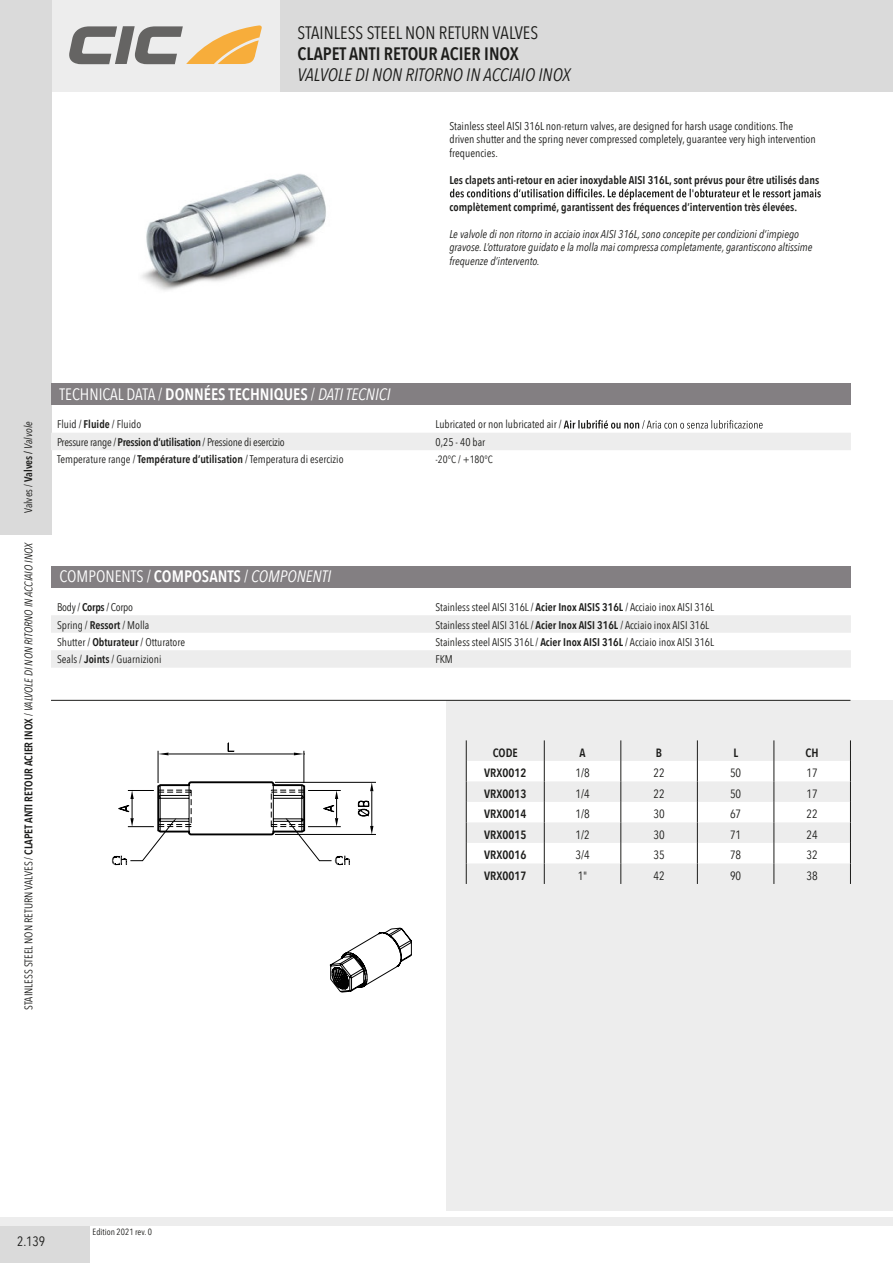
<style>
.page{position:relative;width:893px;height:1263px;background:#fff}
.page>*{position:absolute;margin:0;border:0;box-sizing:border-box;transform-origin:0 0}
.t1{font:italic 18px "Avenir Next Condensed";color:#1d1d1b}
.t2{font:18px "Avenir Next Condensed";color:#1d1d1b}
.t3{font:600 18px "Avenir Next Condensed";color:#1d1d1b}
.t4{font:600 16.5px "Avenir Next Condensed";color:#fff}
.t5{font:16.5px "Avenir Next Condensed";color:#fff}
.t6{font:13.5px "Avenir Next Condensed";color:#1d1d1b}
.t7{font:12px "Avenir Next Condensed";color:#1d1d1b}
.t8{font:600 12px "Avenir Next Condensed";color:#1d1d1b}
.t9{font:italic 11.25px/13.5px "Avenir Next Condensed";color:#1d1d1b}
.t10{font:11.25px/13.5px "Avenir Next Condensed";color:#1d1d1b}
.t11{font:600 11.25px "Avenir Next Condensed";color:#1d1d1b}
.t12{font:11.1px "Avenir Next Condensed";color:#1d1d1b}
.t13{font:italic 11.1px "Avenir Next Condensed";letter-spacing:-.005em;color:#1d1d1b}
.t14{font:11.1px "Avenir Next Condensed";letter-spacing:-.02em;color:#1d1d1b}
.t15{font:10.95px "Avenir Next Condensed";color:#1d1d1b}
.t16{font:10.5px "Avenir Next Condensed";color:#1d1d1b}
.t17{font:9px "Avenir Next Condensed";color:#1d1d1b}
.s1{font-weight:600}
.s2{font-style:italic}
.s3{font-style:normal}
.s4{font-weight:600;font-style:normal}
.s5{font-weight:400}
.s6{font-weight:400;font-style:italic}
</style>
<div class="page">
<div style="left:0;top:0;width:281px;height:92px;background:#ededed"></div>
<div style="left:281px;top:0;width:612px;height:92px;background:#dadada"></div>
<div style="left:0;top:0;width:51px;height:534px;background:#dadada"></div>
<div style="left:0;top:1226px;width:89px;height:37px;background:#dadada"></div>
<div style="left:0;top:1217px;width:893px;height:9px;background:#ededed"></div>
<div style="left:447px;top:700px;width:446px;height:510px;background:#ededed"></div>
<svg style="left:450px;top:189px;width:371px;height:11px"></svg>
<div style="left:51px;top:383px;width:799px;height:22px;background:#837f82"></div>
<div style="left:51px;top:566px;width:799px;height:21px;background:#837f82"></div>
<svg style="left:51px;top:420px;width:800px;height:30px"></svg>
<svg style="left:51px;top:615px;width:800px;height:53px"></svg>
<hr style="left:51px;top:700px;width:799px;height:1px;background:#1d1d1b">
<svg style="left:466px;top:740px;width:385px;height:144px"></svg>
<svg style="left:330px;top:927px;width:82px;height:66px"></svg>
<svg style="left:112px;top:742px;width:264px;height:123px"></svg>
<img style="left:142px;top:174px;width:184px;height:117px">
<svg style="left:69px;top:25px;width:193px;height:39px"></svg>
<h1 class="t2" style="left:298px;top:18px;width:242px">STAINLESS STEEL NON RETURN VALVES</h1>
<h1 class="t3" style="left:298px;top:38px;width:223px">CLAPET ANTI RETOUR ACIER INOX</h1>
<h1 class="t1" style="left:298px;top:64px;width:274px">VALVOLE DI NON RITORNO IN ACCIAIO INOX</h1>
<p class="t10" style="left:449px;top:119px;width:368px">Stainless steel AISI 316L non-return valves, are designed for harsh usage conditions.The driven shutter and the spring never compressed completely, guarantee very high intervention frequencies.</p>
<p class="t11" style="left:449px;top:170px;width:371px">Les clapets anti-retour en acier inoxydable AISI 316L, sont prévus pour être utilisés dans</p>
<p class="t11" style="left:449px;top:197px;width:349px">complètement comprimé, garantissent des fréquences d’intervention très élevées.</p>
<p class="t9" style="left:449px;top:227px;width:365px">Le valvole di non ritorno in acciaio inox AISI 316L,sono concepite per condizioni d’impiego gravose.L’otturatore guidato e la molla mai compressa completamente, garantiscono altissime frequenze d’intervento.</p>
<p class="t15" style="left:19px;top:513px;width:93px;rotate:-90deg">Valves / <span class="s1">Valves /</span> <span class="s2">Valvole</span></p>
<p class="t13" style="left:22px;top:1010px;width:469px;rotate:-90deg"><span class="s3">STAINLESS STEEL NON RETURN VALVES /</span> <span class="s4">CLAPET ANTI RETOUR ACIER INOX</span> <span class="s3">/</span> VALVOLE DI NON RITORNO IN ACCIAIO INOX</p>
<h2 class="t4" style="left:60px;top:380px;width:332px"><span class="s5">TECHNICAL DATA /</span> DONNÉES TECHNIQUES <span class="s5">/</span> <span class="s6">DATI TECNICI</span></h2>
<p class="t12" style="left:57px;top:415px;width:86px">Fluid / <span class="s1">Fluide</span> / Fluido</p>
<p class="t12" style="left:435px;top:415px;width:128px">Lubricated or non lubricated air /</p>
<p class="t14" style="left:57px;top:433px;width:229px">Pressure range / <span class="s1">Pression d’utilisation</span> / Pressione di esercizio</p>
<p class="t12" style="left:435px;top:433px;width:51px">0,25 - 40 bar</p>
<p class="t12" style="left:57px;top:450px;width:288px">Temperature range / <span class="s1">Température d’utilisation</span> / Temperatura di esercizio</p>
<p class="t16" style="left:435px;top:450px;width:59px">-20°C / +180°C</p>
<h2 class="t5" style="left:60px;top:562px;width:273px">COMPONENTS / <span class="s1">COMPOSANTS</span> / <span class="s2">COMPONENTI</span></h2>
<p class="t14" style="left:57px;top:598px;width:78px">Body / <span class="s1">Corps</span> / Corpo</p>
<p class="t12" style="left:435px;top:598px;width:280px">Stainless steel AISI 316L / <span class="s1">Acier Inox AISIS 316L</span> / Acciaio inox AISI 316L</p>
<p class="t12" style="left:57px;top:615px;width:94px">Spring / <span class="s1">Ressort</span> / Molla</p>
<p class="t12" style="left:435px;top:615px;width:275px">Stainless steel AISI 316L / <span class="s1">Acier Inox AISI 316L</span> / Acciaio inox AISI 316L</p>
<p class="t12" style="left:57px;top:633px;width:130px">Shutter / <span class="s1">Obturateur</span> / Otturatore</p>
<p class="t12" style="left:435px;top:633px;width:280px">Stainless steel AISIS 316L / <span class="s1">Acier Inox AISI 316L</span> / Acciaio inox AISI 316L</p>
<p class="t12" style="left:57px;top:650px;width:106px">Seals / <span class="s1">Joints</span> / Guarnizioni</p>
<p class="t12" style="left:435px;top:650px;width:19px">FKM</p>
<p class="t8" style="left:493px;top:742px;width:26px">CODE</p>
<p class="t8" style="left:580px;top:742px;width:8px">A</p>
<p class="t8" style="left:656px;top:742px;width:8px">B</p>
<p class="t8" style="left:733px;top:742px;width:6px">L</p>
<p class="t8" style="left:806px;top:742px;width:15px">CH</p>
<p class="t8" style="left:484px;top:763px;width:44px">VRX0012</p>
<p class="t7" style="left:575px;top:763px;width:16px">1/8</p>
<p class="t7" style="left:653px;top:763px;width:13px">22</p>
<p class="t7" style="left:730px;top:763px;width:13px">50</p>
<p class="t7" style="left:806px;top:763px;width:13px">17</p>
<p class="t8" style="left:484px;top:783px;width:44px">VRX0013</p>
<p class="t7" style="left:575px;top:783px;width:16px">1/4</p>
<p class="t7" style="left:653px;top:783px;width:13px">22</p>
<p class="t7" style="left:730px;top:783px;width:13px">50</p>
<p class="t7" style="left:806px;top:783px;width:13px">17</p>
<p class="t8" style="left:484px;top:804px;width:44px">VRX0014</p>
<p class="t7" style="left:575px;top:804px;width:16px">1/8</p>
<p class="t7" style="left:653px;top:804px;width:13px">30</p>
<p class="t7" style="left:730px;top:804px;width:13px">67</p>
<p class="t7" style="left:806px;top:804px;width:13px">22</p>
<p class="t8" style="left:484px;top:824px;width:44px">VRX0015</p>
<p class="t7" style="left:575px;top:824px;width:16px">1/2</p>
<p class="t7" style="left:653px;top:824px;width:13px">30</p>
<p class="t7" style="left:730px;top:824px;width:13px">71</p>
<p class="t7" style="left:806px;top:824px;width:13px">24</p>
<p class="t8" style="left:484px;top:845px;width:44px">VRX0016</p>
<p class="t7" style="left:575px;top:845px;width:16px">3/4</p>
<p class="t7" style="left:653px;top:845px;width:13px">35</p>
<p class="t7" style="left:730px;top:845px;width:13px">78</p>
<p class="t7" style="left:806px;top:845px;width:13px">32</p>
<p class="t8" style="left:484px;top:865px;width:44px">VRX0017</p>
<p class="t7" style="left:578px;top:865px;width:11px">1"</p>
<p class="t7" style="left:653px;top:865px;width:13px">42</p>
<p class="t7" style="left:730px;top:865px;width:13px">90</p>
<p class="t7" style="left:806px;top:865px;width:13px">38</p>
<p class="t6" style="left:17px;top:1229px;width:30px">2.139</p>
<p class="t17" style="left:93px;top:1224px;width:61px">Edition 2021 rev. 0</p>
</div>
